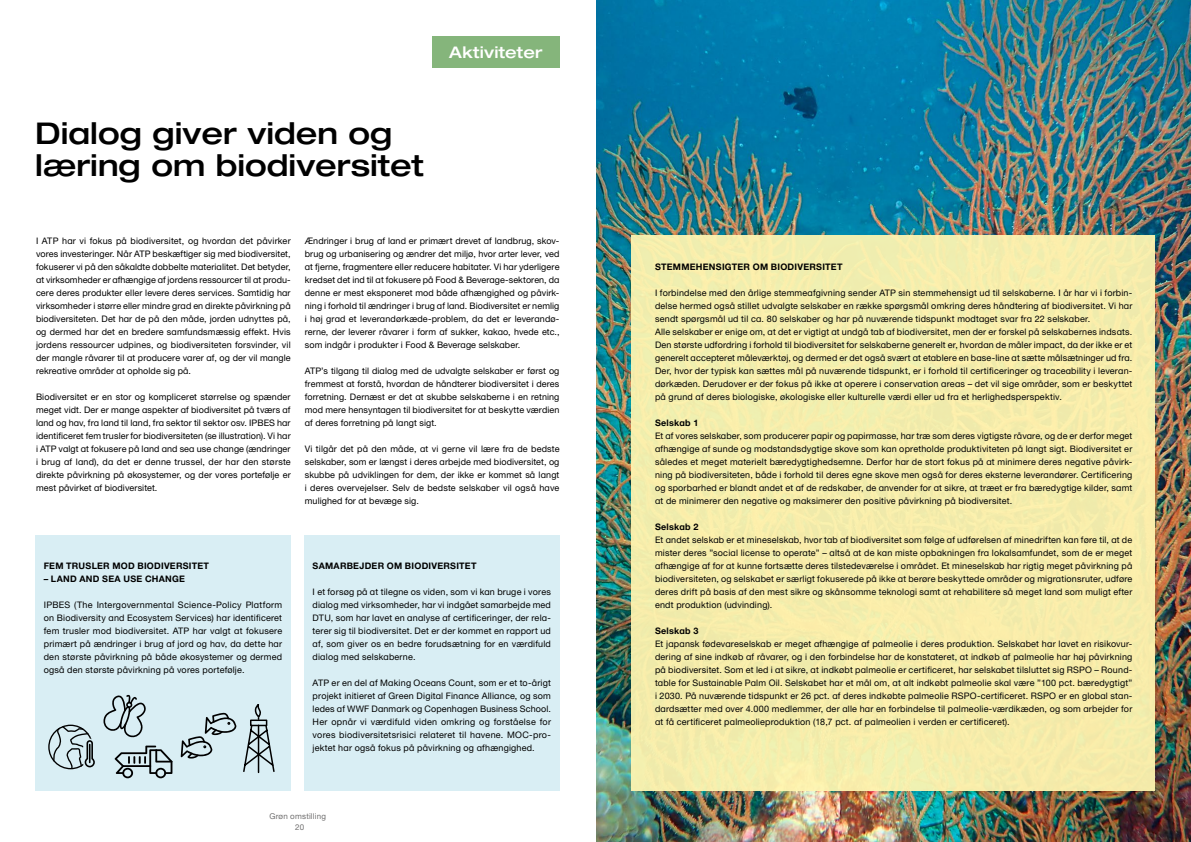
<style>
.page{position:relative;width:1191px;height:842px;background:#fff}
.page>*{position:absolute;margin:0;border:0;box-sizing:border-box;transform-origin:0 0}
.Kapiteloverskrift_H2{font:500 30px/32px "Helvetica Neue ATP Head";color:#000}
.Tag{font:500 16px "Helvetica Neue ATP Head";letter-spacing:.01em;color:#fff}
.Brødtekst{font:9px/13px "Helvetica Neue ATP Body";letter-spacing:.015em;color:#000;text-align:justify}
.Bokstekst{font:9px/13px "Helvetica Neue ATP Body";letter-spacing:.02em;color:#000;text-align:justify}
.Box_overskrift{font:700 9px "Helvetica Neue ATP Body";letter-spacing:.03em;color:#000}
.Brødtekst-2{font:700 9px "Helvetica Neue ATP Body";letter-spacing:.03em;color:#000}
.t1{font:8px "Helvetica Neue ATP Body";letter-spacing:.025em;color:#706f6f}
</style>
<div class="page">
<div style="left:432px;top:36px;width:127px;height:31px;background:#85b57b"></div>
<div style="left:35px;top:536px;width:256px;height:255px;background:#d9eef4"></div>
<div style="left:304px;top:536px;width:255px;height:255px;background:#d9eef4"></div>
<img style="left:596px;top:0;width:595px;height:842px">
<div style="left:631px;top:235px;width:524px;height:556px;background:#f5edac"></div>
<svg style="left:243px;top:704px;width:32px;height:69px"></svg>
<svg style="left:103px;top:694px;width:43px;height:44px"></svg>
<svg style="left:181px;top:712px;width:55px;height:46px"></svg>
<svg style="left:115px;top:746px;width:57px;height:32px"></svg>
<svg style="left:48px;top:725px;width:47px;height:44px"></svg>
<h2 class="Tag" style="left:449px;top:42px;width:95px">Aktiviteter</h2>
<h2 class="Kapiteloverskrift_H2" style="left:35px;top:117px;width:390px">Dialog giver viden og læring om biodiversitet</h2>
<p class="Brødtekst" style="left:36px;top:234px;width:256px">I ATP har vi fokus på biodiversitet, og hvordan det påvirker vores investeringer. Når ATP beskæftiger sig med biodiversitet, fokuserer vi på den såkaldte dobbelte materialitet. Det betyder, at virksomheder er afhængige af jordens ressourcer til at produ&shy;cere deres produkter eller levere deres services. Samtidig har virksomheder i større eller mindre grad en direkte påvirkning på biodiversiteten. Det har de på den måde, jorden udnyttes på, og dermed har det en bredere samfundsmæssig effekt. Hvis jordens ressourcer udpines, og biodiversiteten forsvinder, vil der mangle råvarer til at producere varer af, og der vil mangle rekreative områder at opholde sig på.</p>
<p class="Brødtekst" style="left:36px;top:390px;width:256px">Biodiversitet er en stor og kompliceret størrelse og spænder meget vidt. Der er mange aspekter af biodiversitet på tværs af land og hav, fra land til land, fra sektor til sektor osv. IPBES har identificeret fem trusler for biodiversiteten (se illustration). Vi har i ATP valgt at fokusere på land and sea use change (ændringer i brug af land), da det er denne trussel, der har den største direkte påvirkning på økosystemer, og der vores portefølje er mest påvirket af biodiversitet.</p>
<p class="Brødtekst" style="left:305px;top:234px;width:256px">Ændringer i brug af land er primært drevet af landbrug, skov&shy;brug og urbanisering og ændrer det miljø, hvor arter lever, ved at fjerne, fragmentere eller reducere habitater. Vi har yderligere kredset det ind til at fokusere på Food &amp; Beverage-sektoren, da denne er mest eksponeret mod både afhængighed og påvirk&shy;ning i forhold til ændringer i brug af land. Biodiversitet er nemlig i høj grad et leverandørkæde-problem, da det er leverandø&shy;rerne, der leverer råvarer i form af sukker, kakao, hvede etc., som indgår i produkter i Food &amp; Beverage selskaber.</p>
<p class="Brødtekst" style="left:305px;top:364px;width:256px">ATP’s tilgang til dialog med de udvalgte selskaber er først og fremmest at forstå, hvordan de håndterer biodiversitet i deres forretning. Dernæst er det at skubbe selskaberne i en retning mod mere hensyntagen til biodiversitet for at beskytte værdien af deres forretning på langt sigt.</p>
<p class="Brødtekst" style="left:305px;top:442px;width:256px">Vi tilgår det på den måde, at vi gerne vil lære fra de bedste selskaber, som er længst i deres arbejde med biodiversitet, og skubbe på udviklingen for dem, der ikke er kommet så langt i deres overvejelser. Selv de bedste selskaber vil også have mulighed for at bevæge sig.</p>
<h3 class="Box_overskrift" style="left:44px;top:560px;width:167px">FEM TRUSLER MOD BIODIVERSITET</h3>
<h3 class="Box_overskrift" style="left:44px;top:573px;width:143px">– LAND AND SEA USE CHANGE</h3>
<p class="Bokstekst" style="left:44px;top:598px;width:240px">IPBES (The Intergovernmental Science-Policy Platform on Biodiversity and Ecosystem Services) har identificeret fem trusler mod biodiversitet. ATP har valgt at fokusere primært på ændringer i brug af jord og hav, da dette har den største påvirkning på både økosystemer og dermed også den største påvirkning på vores portefølje.</p>
<h3 class="Box_overskrift" style="left:313px;top:560px;width:165px">SAMARBEJDER OM BIODIVERSITET</h3>
<p class="Bokstekst" style="left:313px;top:585px;width:240px">I et forsøg på at tilegne os viden, som vi kan bruge i vores dialog med virksomheder, har vi indgået samarbejde med DTU, som har lavet en analyse af certificeringer, der rela&shy;terer sig til biodiversitet. Det er der kommet en rapport ud af, som giver os en bedre forudsætning for en værdifuld dialog med selskaberne.</p>
<p class="Bokstekst" style="left:313px;top:676px;width:240px">ATP er en del af Making Oceans Count, som er et to-årigt projekt initieret af Green Digital Finance Alliance, og som ledes af WWF Danmark og Copenhagen Business School.<br>Her opnår vi værdifuld viden omkring og forståelse for vores biodiversitetsrisici relateret til havene. MOC-pro&shy;jektet har også fokus på påvirkning og afhængighed.</p>
<p class="t1" style="left:269px;top:811px;width:58px">Grøn omstilling</p>
<p class="t1" style="left:295px;top:822px;width:10px">20</p>
<h3 class="Box_overskrift" style="left:655px;top:261px;width:189px">STEMMEHENSIGTER OM BIODIVERSITET</h3>
<p class="Brødtekst" style="left:655px;top:286px;width:479px">I forbindelse med den årlige stemmeafgivning sender ATP sin stemmehensigt ud til selskaberne. I år har vi i forbin&shy;delse hermed også stillet udvalgte selskaber en række spørgsmål omkring deres håndtering af biodiversitet. Vi har sendt spørgsmål ud til ca. 80 selskaber og har på nuværende tidspunkt modtaget svar fra 22 selskaber.</p>
<p class="Brødtekst" style="left:655px;top:325px;width:479px">Alle selskaber er enige om, at det er vigtigt at undgå tab af biodiversitet, men der er forskel på selskabernes indsats.<br>Den største udfordring i forhold til biodiversitet for selskaberne generelt er, hvordan de måler impact, da der ikke er et generelt accepteret måleværktøj, og dermed er det også svært at etablere en base-line at sætte målsætninger ud fra.</p>
<p class="Brødtekst" style="left:655px;top:364px;width:479px">Der, hvor der typisk kan sættes mål på nuværende tidspunkt, er i forhold til certificeringer og traceability i leveran&shy;dørkæden. Derudover er der fokus på ikke at operere i conservation areas – det vil sige områder, som er beskyttet på grund af deres biologiske, økologiske eller kulturelle værdi eller ud fra et herlighedsperspektiv.</p>
<p class="Brødtekst-2" style="left:655px;top:417px;width:45px">Selskab 1</p>
<p class="Brødtekst" style="left:655px;top:429px;width:479px">Et af vores selskaber, som producerer papir og papirmasse, har træ som deres vigtigste råvare, og de er derfor meget afhængige af sunde og modstandsdygtige skove som kan opretholde produktiviteten på langt sigt. Biodiversitet er således et meget materielt bæredygtighedsemne. Derfor har de stort fokus på at minimere deres negative påvirk&shy;ning på biodiversiteten, både i forhold til deres egne skove men også for deres eksterne leverandører. Certificering og sporbarhed er blandt andet et af de redskaber, de anvender for at sikre, at træet er fra bæredygtige kilder, samt at de minimerer den negative og maksimerer den positive påvirkning på biodiversitet.</p>
<p class="Brødtekst-2" style="left:655px;top:521px;width:45px">Selskab 2</p>
<p class="Brødtekst" style="left:655px;top:533px;width:479px">Et andet selskab er et mineselskab, hvor tab af biodiversitet som følge af udførelsen af minedriften kan føre til, at de mister deres ”social license to operate” – altså at de kan miste opbakningen fra lokalsamfundet, som de er meget afhængige af for at kunne fortsætte deres tilstedeværelse i området. Et mineselskab har rigtig meget påvirkning på biodiversiteten, og selskabet er særligt fokuserede på ikke at berøre beskyttede områder og migrationsruter, udføre deres drift på basis af den mest sikre og skånsomme teknologi samt at rehabilitere så meget land som muligt efter endt produktion (udvinding).</p>
<p class="Brødtekst-2" style="left:655px;top:625px;width:45px">Selskab 3</p>
<p class="Brødtekst" style="left:655px;top:637px;width:479px">Et japansk fødevareselskab er meget afhængige af palmeolie i deres produktion. Selskabet har lavet en risikovur&shy;dering af sine indkøb af råvarer, og i den forbindelse har de konstateret, at indkøb af palmeolie har høj påvirkning på biodiversitet. Som et led i at sikre, at indkøbt palmeolie er certificeret, har selskabet tilsluttet sig RSPO – Round&shy;table for Sustainable Palm Oil. Selskabet har et mål om, at alt indkøbt palmeolie skal være ”100 pct. bæredygtigt” i 2030. På nuværende tidspunkt er 26 pct. af deres indkøbte palmeolie RSPO-certificeret. RSPO er en global stan&shy;dardsætter med over 4.000 medlemmer, der alle har en forbindelse til palmeolie-værdikæden, og som arbejder for at få certificeret palmeolieproduktion (18,7 pct. af palmeolien i verden er certificeret).</p>
</div>
